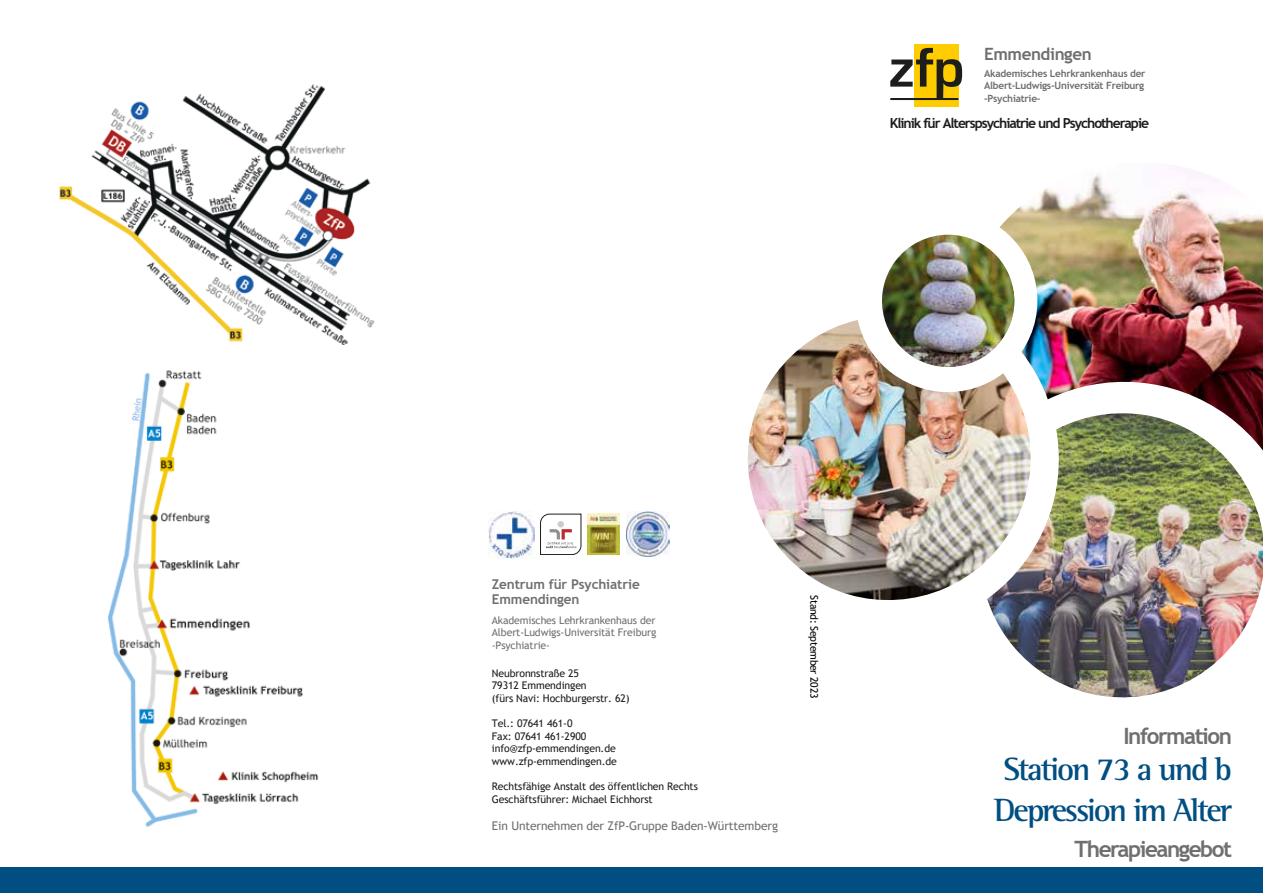
<style>
.page{position:relative;width:1263px;height:893px;background:#fff}
.page>*{position:absolute;margin:0;border:0;box-sizing:border-box;transform-origin:0 0}
.t1{font:700 33px/40.5px "Rotis Semi Serif Std";letter-spacing:-.065em;color:#004e82}
.t2{font:700 22.5px "Trebuchet MS";letter-spacing:-.065em;color:#706f6f}
.t3{font:700 16.95px "Trebuchet MS";letter-spacing:-.025em;color:#706f6f}
.t4{font:700 13.95px "Trebuchet MS";letter-spacing:-.075em;color:#1d1d1b}
.t5{font:700 13.5px/15px "Trebuchet MS";letter-spacing:-.01em;color:#706f6f}
.t6{font:12px "Trebuchet MS";letter-spacing:-.01em;color:#706f6f}
.t7{font:10.5px/12.6px "Trebuchet MS";letter-spacing:-.01em;color:#1d1d1b}
.t8{font:10.5px/12.6px "Trebuchet MS";letter-spacing:-.01em;color:#706f6f;text-align:justify}
.t9{font:10.5px "Trebuchet MS";letter-spacing:-.03em;color:#000}
.t10{font:700 10.05px/12.8px "Trebuchet MS";letter-spacing:-.025em;color:#706f6f}
</style>
<div class="page">
<img style="left:999px;top:165px;width:264px;height:248px">
<div style="left:0;top:867px;width:1263px;height:26px;background:#004e82"></div>
<img style="left:882px;top:235px;width:141px;height:85px">
<img style="left:988px;top:413px;width:275px;height:285px">
<img style="left:747px;top:320px;width:294px;height:281px">
<img style="left:108px;top:370px;width:211px;height:457px">
<img style="left:59px;top:84px;width:316px;height:261px">
<div style="left:914px;top:44px;width:44px;height:62px;background:#fc0"></div>
<svg style="left:890px;top:48px;width:72px;height:52px"></svg>
<img style="left:489px;top:512px;width:46px;height:46px">
<svg style="left:540px;top:514px;width:41px;height:41px"></svg>
<img style="left:587px;top:514px;width:32px;height:40px">
<img style="left:626px;top:512px;width:43px;height:44px">
<h3 class="t3" style="left:984px;top:43px;width:109px">Emmendingen</h3>
<p class="t10" style="left:984px;top:67px;width:163px">Akademisches Lehrkrankenhaus der<br>Albert-Ludwigs-Universität Freiburg -Psychiatrie-</p>
<h3 class="t4" style="left:890px;top:114px;width:261px">Klinik für Alterspsychiatrie und Psychotherapie</h3>
<p class="t5" style="left:492px;top:577px;width:149px">Zentrum für Psychiatrie<br>Emmendingen</p>
<p class="t8" style="left:492px;top:614px;width:166px">Akademisches Lehrkrankenhaus der Albert-Ludwigs-Universität Freiburg -Psychiatrie-</p>
<p class="t7" style="left:492px;top:666px;width:139px">Neubronnstraße 25<br>79312 Emmendingen<br>(fürs Navi: Hochburgerstr. 62)</p>
<p class="t7" style="left:492px;top:717px;width:126px">Tel.: 07641 461-0<br>Fax: 07641 461-2900 info@zfp-emmendingen.de www.zfp-emmendingen.de</p>
<p class="t7" style="left:492px;top:780px;width:208px">Rechtsfähige Anstalt des öffentlichen Rechts<br>Geschäftsführer: Michael Eichhorst</p>
<p class="t6" style="left:492px;top:818px;width:288px">Ein Unternehmen der ZfP-Gruppe Baden-Württemberg</p>
<p class="t9" style="left:821px;top:595px;width:105px;rotate:90deg">Stand: September 2023</p>
<h2 class="t2" style="left:1123px;top:722px;width:110px">Information</h2>
<h1 class="t1" style="left:994px;top:749px;width:239px">Station 73 a und b<br>Depression im Alter</h1>
<h2 class="t2" style="left:1074px;top:835px;width:159px">Therapieangebot</h2>
</div>
